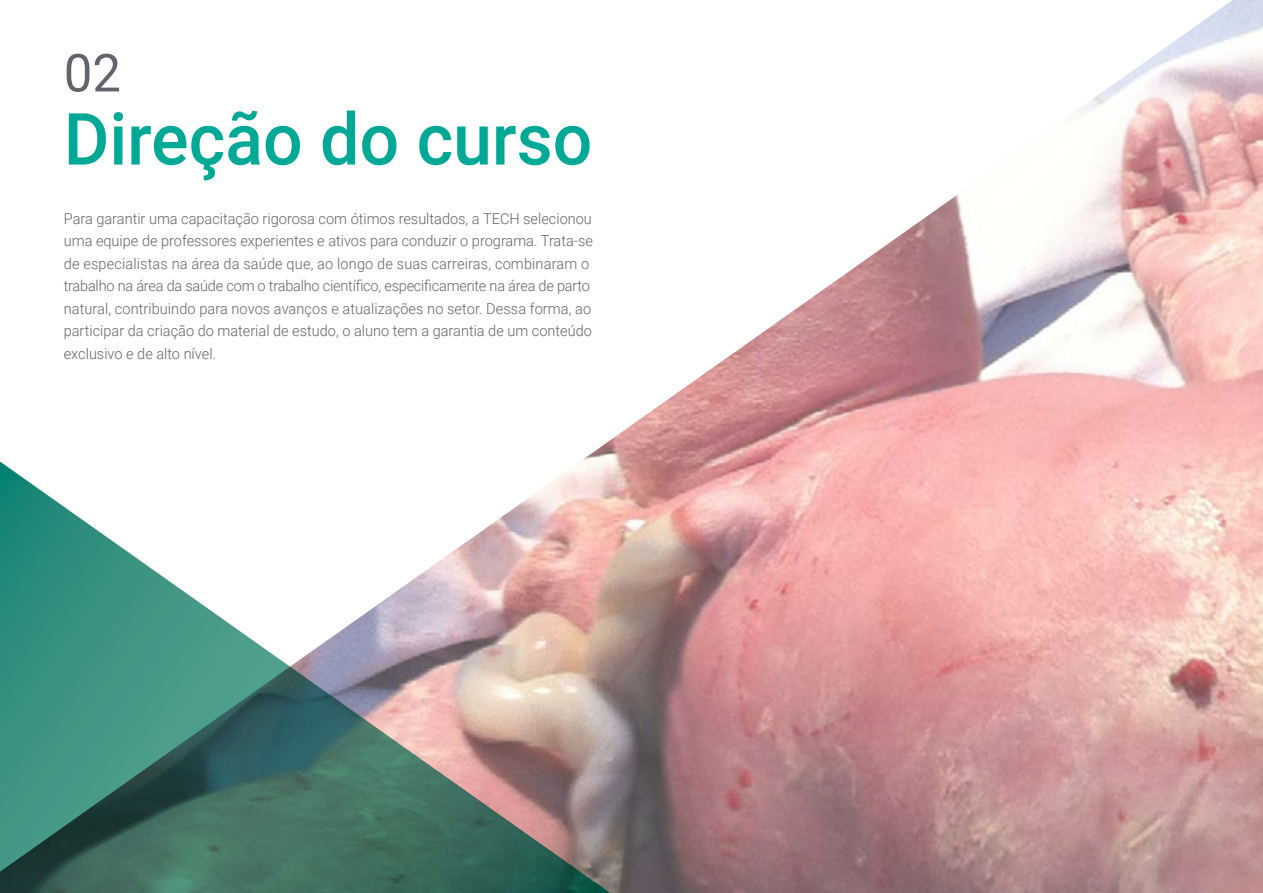
<style>
.page{position:relative;width:1263px;height:893px;background:#fff}
.page>*{position:absolute;margin:0;border:0;box-sizing:border-box;transform-origin:0 0}
.t1{font:500 72px "Roboto";color:#00a996}
.t2{font:52.5px "Roboto";color:#61646a}
.t3{font:300 15px/22.5px "Roboto";color:#61646a}
</style>
<div class="page">
<img style="left:602px;top:0;width:661px;height:893px">
<svg style="left:0;top:446px;width:640px;height:447px"></svg>
<h2 class="t2" style="left:64px;top:36px;width:59px">02</h2>
<h1 class="t1" style="left:64px;top:89px;width:530px">Direção do curso</h1>
<p class="t3" style="left:64px;top:207px;width:531px">Para garantir uma capacitação rigorosa com ótimos resultados, a TECH selecionou uma equipe de professores experientes e ativos para conduzir o programa. Trata-se de especialistas na área da saúde que, ao longo de suas carreiras, combinaram o trabalho na área da saúde com o trabalho científico, especificamente na área de parto natural, contribuindo para novos avanços e atualizações no setor. Dessa forma, ao participar da criação do material de estudo, o aluno tem a garantia de um conteúdo exclusivo e de alto nível.</p>
</div>
